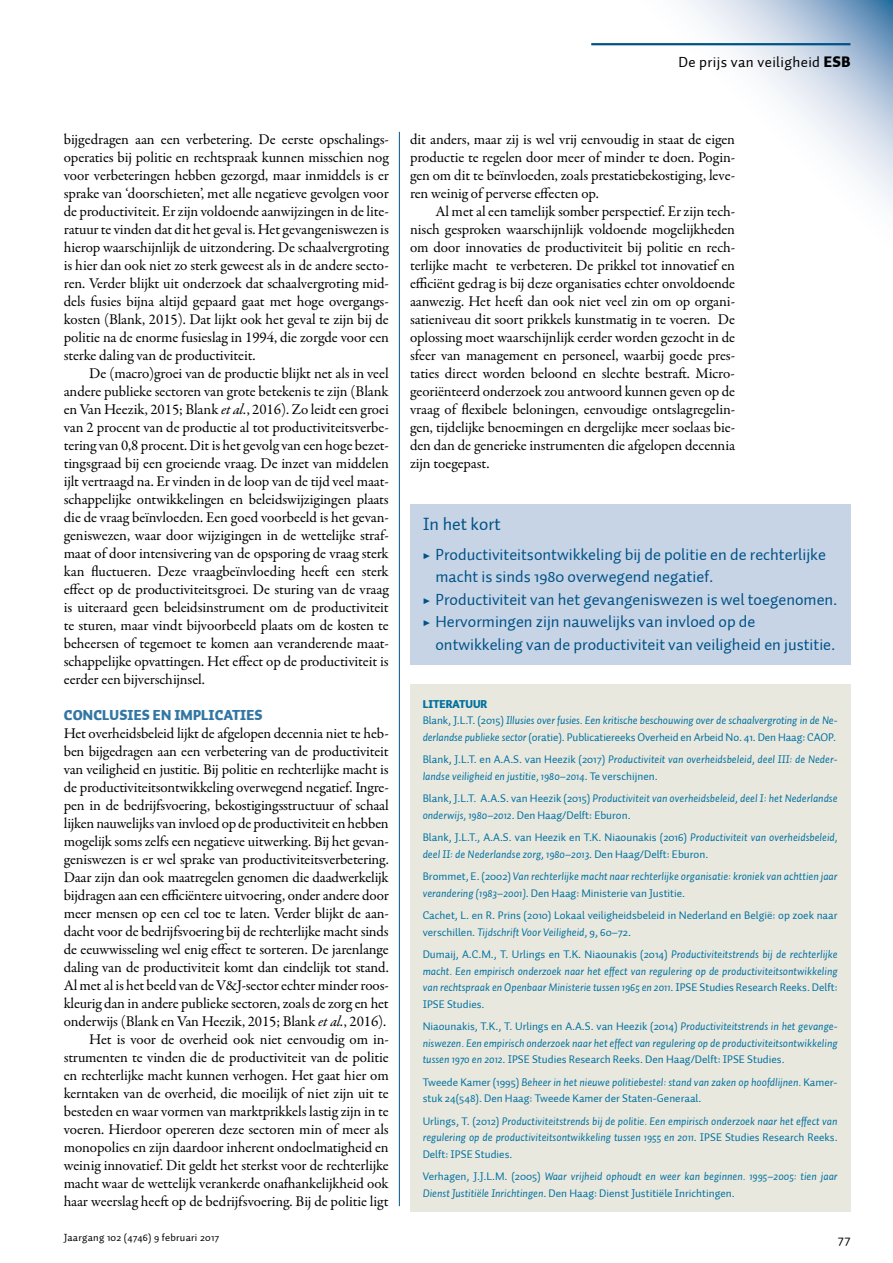
<style>
.page{position:relative;width:893px;height:1263px;background:#fff}
.page>*{position:absolute;margin:0;border:0;box-sizing:border-box;transform-origin:0 0}
.t1{font:18px "Auto 1";color:#005387}
.t2{font:16.5px "Auto 1";color:#005387}
.t3{font:15px/18px "Garamond Premr Pro";letter-spacing:-.01em;color:#000;text-align:justify}
.t4{font:15px "Auto 1";letter-spacing:.025em;color:#000}
.t5{font:900 14.25px "Auto 1";letter-spacing:.01em;color:#3276a4}
.t6{font:13.5px "Auto 1";color:#000}
.t7{font:italic 11.25px/16.5px "Auto 1";color:#00719f}
.t8{font:11.25px/16.5px "Auto 1";color:#00719f}
.t9{font:10.5px "Auto 1";letter-spacing:.025em;color:#000}
.s1{font-weight:900}
.s2{font-style:italic}
.s3{font-family:"Garamond Premr Pro";font-weight:700}
.s4{font-weight:900;font-style:normal}
.s5{font-style:normal}
</style>
<div class="page">
<svg style="left:641px;top:0;width:252px;height:208px"></svg>
<hr style="left:591px;top:43px;width:259px;height:2px;background:#005387">
<div style="left:410px;top:504px;width:440px;height:161px;background:#c7d4e6"></div>
<div style="left:410px;top:684px;width:440px;height:528px;background:#e9e8df"></div>
<hr style="left:399px;top:132px;width:1px;height:1074px;background:#005387">
<p class="t4" style="left:678px;top:53px;width:174px">De prijs van veiligheid <span class="s1">ESB</span></p>
<p class="t3" style="left:64px;top:131px;width:327px">bijgedragen aan een verbetering. De eerste opschalings&shy;operaties bij politie en rechtspraak kunnen misschien nog voor verbeteringen hebben gezorgd, maar inmiddels is er sprake van ‘doorschieten’, met alle negatieve gevolgen voor de productiviteit. Er zijn voldoende aanwijzingen in de lite&shy;ratuur te vinden dat dit het geval is. Het gevangeniswezen is hierop waarschijnlijk de uitzondering. De schaalvergroting is hier dan ook niet zo sterk geweest als in de andere secto&shy;ren. Verder blijkt uit onderzoek dat schaalvergroting mid&shy;dels fusies bijna altijd gepaard gaat met hoge overgangs&shy;kosten (Blank, 2015). Dat lijkt ook het geval te zijn bij de politie na de enorme fusieslag in 1994, die zorgde voor een sterke daling van de productiviteit.</p>
<p class="t3" style="left:64px;top:365px;width:327px;text-indent:26px">De (macro)groei van de productie blijkt net als in veel andere publieke sectoren van grote betekenis te zijn (Blank en Van Heezik, 2015; Blank <span class="s2">et al.</span>, 2016). Zo leidt een groei van 2 procent van de productie al tot productiviteitsverbe&shy;tering van 0,8 procent. Dit is het gevolg van een hoge bezet&shy;tingsgraad bij een groeiende vraag. De inzet van middelen ijlt vertraagd na. Er vinden in de loop van de tijd veel maat&shy;schappelijke ontwikkelingen en beleidswijzigingen plaats die de vraag beïnvloeden. Een goed voorbeeld is het gevan&shy;geniswezen, waar door wijzigingen in de wettelijke straf&shy;maat of door intensivering van de opsporing de vraag sterk kan fluctueren. Deze vraagbeïnvloeding heeft een sterk effect op de productiviteitsgroei. De sturing van de vraag is uiteraard geen beleidsinstrument om de productiviteit te sturen, maar vindt bijvoorbeeld plaats om de kosten te beheersen of tegemoet te komen aan veranderende maat&shy;schappelijke opvattingen. Het effect op de productiviteit is eerder een bijverschijnsel.</p>
<p class="t5" style="left:64px;top:706px;width:200px">CONCLUSIES EN IMPLICATIES</p>
<p class="t3" style="left:64px;top:725px;width:327px;text-align:right">Het overheidsbeleid lijkt de afgelopen decennia niet te heb&shy;ben bijgedragen aan een verbetering van de productiviteit van veiligheid en justitie. Bij politie en rechterlijke macht is de productiviteitsontwikkeling overwegend negatief. Ingre&shy;pen in de bedrijfsvoering, bekostigingsstructuur of schaal lijken nauwelijks van invloed op de productiviteit en hebben mogelijk soms zelfs een negatieve uitwerking. Bij het gevan&shy;geniswezen is er wel sprake van productiviteitsverbetering.<br>Daar zijn dan ook maatregelen genomen die daadwerkelijk bijdragen aan een efficiëntere uitvoering, onder andere door meer mensen op een cel toe te laten. Verder blijkt de aan&shy;dacht voor de bedrijfsvoering bij de rechterlijke macht sinds de eeuwwisseling wel enig effect te sorteren. De jarenlange daling van de productiviteit komt dan eindelijk tot stand.<br>Al met al is het beeld van de V&amp;J-sector echter minder roos&shy;kleurig dan in andere publieke sectoren, zoals de zorg en het onderwijs (Blank en Van Heezik, 2015; Blank <span class="s2">et al.</span>, 2016).<br>Het is voor de overheid ook niet eenvoudig om in&shy;strumenten te vinden die de productiviteit van de politie en rechterlijke macht kunnen verhogen. Het gaat hier om kerntaken van de overheid, die moeilijk of niet zijn uit te besteden en waar vormen van marktprikkels lastig zijn in te voeren. Hierdoor opereren deze sectoren min of meer als monopolies en zijn daardoor inherent ondoelmatigheid en weinig innovatief. Dit geldt het sterkst voor de rechterlijke macht waar de wettelijk verankerde onafhankelijkheid ook haar weerslag heeft op de bedrijfsvoering. Bij de politie ligt</p>
<p class="t3" style="left:410px;top:131px;width:326px">dit anders, maar zij is wel vrij eenvoudig in staat de eigen productie te regelen door meer of minder te doen. Pogin&shy;gen om dit te beïnvloeden, zoals prestatiebekostiging, leve&shy;ren weinig of perverse effecten op.</p>
<p class="t3" style="left:410px;top:203px;width:327px;text-indent:26px">Al met al een tamelijk somber perspectief. Er zijn tech&shy;nisch gesproken waarschijnlijk voldoende mogelijkheden om door innovaties de productiviteit bij politie en rech&shy;terlijke macht te verbeteren. De prikkel tot innovatief en efficiënt gedrag is bij deze organisaties echter onvoldoende aanwezig. Het heeft dan ook niet veel zin om op organi&shy;satieniveau dit soort prikkels kunstmatig in te voeren. De oplossing moet waarschijnlijk eerder worden gezocht in de sfeer van management en personeel, waarbij goede pres&shy;taties direct worden beloond en slechte bestraft. Micro&shy;georiënteerd onderzoek zou antwoord kunnen geven op de vraag of flexibele beloningen, eenvoudige ontslagregelin&shy;gen, tijdelijke benoemingen en dergelijke meer soelaas bie&shy;den dan de generieke instrumenten die afgelopen decennia zijn toegepast.</p>
<p class="t1" style="left:423px;top:513px;width:80px">In het kort</p>
<p class="t2" style="left:423px;top:544px;width:405px"><span class="s3">▶</span> Productiviteitsontwikkeling bij de politie en de rechterlijke</p>
<p class="t2" style="left:435px;top:566px;width:280px">macht is sinds 1980 overwegend negatief.</p>
<p class="t2" style="left:423px;top:589px;width:416px"><span class="s3">▶</span> Productiviteit van het gevangeniswezen is wel toegenomen.</p>
<p class="t2" style="left:423px;top:611px;width:334px"><span class="s3">▶</span> Hervormingen zijn nauwelijks van invloed op de</p>
<p class="t2" style="left:435px;top:634px;width:402px">ontwikkeling van de productiviteit van veiligheid en justitie.</p>
<p class="t7" style="left:423px;top:696px;width:416px"><span class="s4">LITERATUUR<br></span><span class="s5">Blank, J.L.T. (2015)</span> Illusies over fusies. Een kritische beschouwing over de schaalvergroting in de Ne&shy;derlandse publieke sector <span class="s5">(oratie). Publicatiereeks Overheid en Arbeid No. 41. Den Haag: CAOP.</span></p>
<p class="t7" style="left:423px;top:751px;width:416px"><span class="s5">Blank, J.L.T. en A.A.S. van Heezik (2017)</span> Productiviteit van overheidsbeleid, deel III: de Neder&shy;landse veiligheid en justitie, 1980–2014<span class="s5">. Te verschijnen.</span></p>
<p class="t7" style="left:423px;top:790px;width:416px"><span class="s5">Blank, J.L.T. A.A.S. van Heezik (2015)</span> Productiviteit van overheidsbeleid, deel I: het Nederlandse onderwijs, 1980–2012<span class="s5">. Den Haag/Delft: Eburon.</span></p>
<p class="t8" style="left:423px;top:829px;width:416px">Blank, J.L.T., A.A.S. van Heezik en T.K. Niaounakis (2016) <span class="s2">Productiviteit van overheidsbeleid, deel II: de Nederlandse zorg, 1980–2013</span>. Den Haag/Delft: Eburon.</p>
<p class="t7" style="left:423px;top:868px;width:416px"><span class="s5">Brommet, E. (2002)</span> Van rechterlijke macht naar rechterlijke organisatie: kroniek van achttien jaar verandering (1983–2001)<span class="s5">. Den Haag: Ministerie van Justitie.</span></p>
<p class="t8" style="left:423px;top:907px;width:416px">Cachet, L. en R. Prins (2010) Lokaal veiligheidsbeleid in Nederland en België: op zoek naar verschillen. <span class="s2">Tijdschrift Voor Veiligheid</span>, 9, 60–72.</p>
<p class="t7" style="left:423px;top:946px;width:416px;text-align:justify"><span class="s5">Dumaij, A.C.M., T. Urlings en T.K. Niaounakis (2014)</span> Productiviteitstrends bij de rechterlijke macht. Een empirisch onderzoek naar het effect van regulering op de productiviteitsontwikkeling van rechtspraak en Openbaar Ministerie tussen 1965 en 2011<span class="s5">. IPSE Studies Research Reeks. Delft:<br>IPSE Studies.</span></p>
<p class="t7" style="left:423px;top:1018px;width:416px;text-align:justify"><span class="s5">Niaounakis, T.K., T. Urlings en A.A.S. van Heezik (2014)</span> Productiviteitstrends in het gevange&shy;niswezen. Een empirisch onderzoek naar het effect van regulering op de productiviteitsontwikkeling tussen 1970 en 2012<span class="s5">. IPSE Studies Research Reeks. Den Haag/Delft: IPSE Studies.</span></p>
<p class="t8" style="left:423px;top:1074px;width:416px">Tweede Kamer (1995) <span class="s2">Beheer in het nieuwe politiebestel: stand van zaken op hoofdlijnen.</span> Kamer&shy;stuk 24(548). Den Haag: Tweede Kamer der Staten-Generaal.</p>
<p class="t7" style="left:423px;top:1113px;width:416px;text-align:justify"><span class="s5">Urlings, T. (2012)</span> Productiviteitstrends bij de politie. Een empirisch onderzoek naar het effect van regulering op de productiviteitsontwikkeling tussen 1955 en 2011<span class="s5">. IPSE Studies Research Reeks.<br>Delft: IPSE Studies.</span></p>
<p class="t7" style="left:423px;top:1168px;width:416px"><span class="s5">Verhagen, J.J.L.M. (2005)</span> Waar vrijheid ophoudt en weer kan beginnen. 1995–2005: tien jaar<br>Dienst Justitiële Inrichtingen<span class="s5">. Den Haag: Dienst Justitiële Inrichtingen.</span></p>
<p class="t9" style="left:64px;top:1231px;width:157px">Jaargang 102 (4746) 9 februari 2017</p>
<p class="t6" style="left:838px;top:1231px;width:14px">77</p>
</div>
